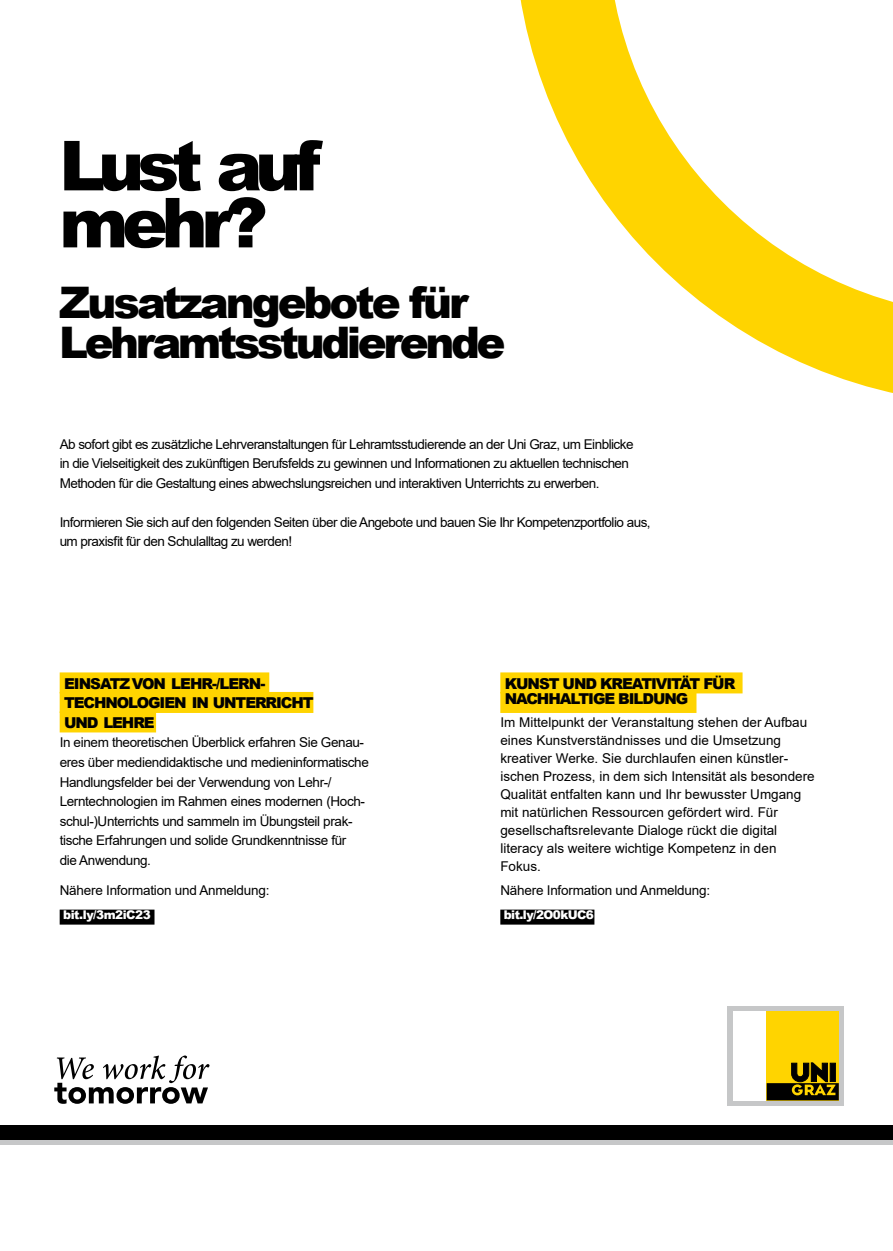
<style>
.page{position:relative;width:893px;height:1251px;background:#fff}
.page>*{position:absolute;margin:0;border:0;box-sizing:border-box;transform-origin:0 0}
.t1{font:900 69px/57px "Arial";letter-spacing:-.105em;color:#000}
.t2{font:900 43.5px/40px "Arial";letter-spacing:-.08em;color:#000}
.t3{font:900 15px/19.5px "Arial";letter-spacing:-.07em;color:#000}
.t4{font:13.5px/19.5px "Arial";letter-spacing:-.025em;color:#000}
.t5{font:13.5px/18px "Arial";color:#000}
.t6{font:900 12px "Arial";letter-spacing:-.04em;color:#fff}
</style>
<div class="page">
<svg style="left:54px;top:1055px;width:156px;height:48px"></svg>
<div style="left:728px;top:1005px;width:116px;height:100px;background:#c6c7c8"></div>
<div style="left:733px;top:1011px;width:34px;height:89px;background:#fff"></div>
<div style="left:767px;top:1011px;width:72px;height:89px;background:#ffd400"></div>
<svg style="left:767px;top:1062px;width:72px;height:38px"></svg>
<div style="left:0;top:1125px;width:893px;height:15px;background:#000"></div>
<hr style="left:0;top:1140px;width:893px;height:4px;background:#c6c7c8">
<div style="left:60px;top:672px;width:209px;height:21px;background:#ffd400"></div>
<div style="left:60px;top:691px;width:253px;height:21px;background:#ffd400"></div>
<div style="left:60px;top:711px;width:96px;height:21px;background:#ffd400"></div>
<div style="left:60px;top:909px;width:94px;height:15px;background:#000"></div>
<div style="left:500px;top:672px;width:243px;height:21px;background:#ffd400"></div>
<div style="left:500px;top:691px;width:196px;height:21px;background:#ffd400"></div>
<div style="left:500px;top:909px;width:94px;height:15px;background:#000"></div>
<svg style="left:520px;top:0;width:373px;height:393px"></svg>
<h1 class="t1" style="left:59px;top:144px;width:263px">Lust auf mehr?</h1>
<h2 class="t2" style="left:59px;top:287px;width:448px">Zusatzangebote für<br>Lehramtsstudierende</h2>
<p class="t4" style="left:60px;top:435px;width:575px">Ab sofort gibt es zusätzliche Lehrveranstaltungen für Lehramtsstudierende an der Uni Graz, um Einblicke in die Vielseitigkeit des zukünftigen Berufsfelds zu gewinnen und Informationen zu aktuellen technischen<br>Methoden für die Gestaltung eines abwechslungsreichen und interaktiven Unterrichts zu erwerben.</p>
<p class="t4" style="left:60px;top:513px;width:592px">Informieren Sie sich auf den folgenden Seiten über die Angebote und bauen Sie Ihr Kompetenzportfolio aus, um praxisfit für den Schulalltag zu werden!</p>
<p class="t3" style="left:64px;top:675px;width:251px">EINSATZ VON LEHR-/LERN-<br>TECHNOLOGIEN IN UNTERRICHT<br>UND LEHRE</p>
<p class="t4" style="left:60px;top:734px;width:311px">In einem theoretischen Überblick erfahren Sie Genau&shy;eres über mediendidaktische und medieninformatische Handlungsfelder bei der Verwendung von Lehr-/ Lerntechnologien im Rahmen eines modernen (Hoch&shy;schul-)Unterrichts und sammeln im Übungsteil prak&shy;tische Erfahrungen und solide Grundkenntnisse für<br>die Anwendung.</p>
<p class="t4" style="left:60px;top:881px;width:211px">Nähere Information und Anmeldung:</p>
<p class="t6" style="left:63px;top:909px;width:89px">bit.ly/3m2iC23</p>
<p class="t3" style="left:505px;top:677px;width:232px;line-height:15px">KUNST UND KREATIVITÄT FÜR<br>NACHHALTIGE BILDUNG</p>
<p class="t5" style="left:500px;top:713px;width:316px">Im Mittelpunkt der Veranstaltung stehen der Aufbau eines Kunstverständnisses und die Umsetzung kreativer Werke. Sie durchlaufen einen künstler&shy;ischen Prozess, in dem sich Intensität als besondere Qualität entfalten kann und Ihr bewusster Umgang mit natürlichen Ressourcen gefördert wird. Für gesellschaftsrelevante Dialoge rückt die digital literacy als weitere wichtige Kompetenz in den Fokus.</p>
<p class="t4" style="left:500px;top:881px;width:211px">Nähere Information und Anmeldung:</p>
<p class="t6" style="left:504px;top:910px;width:92px">bit.ly/2O0kUC6</p>
</div>
